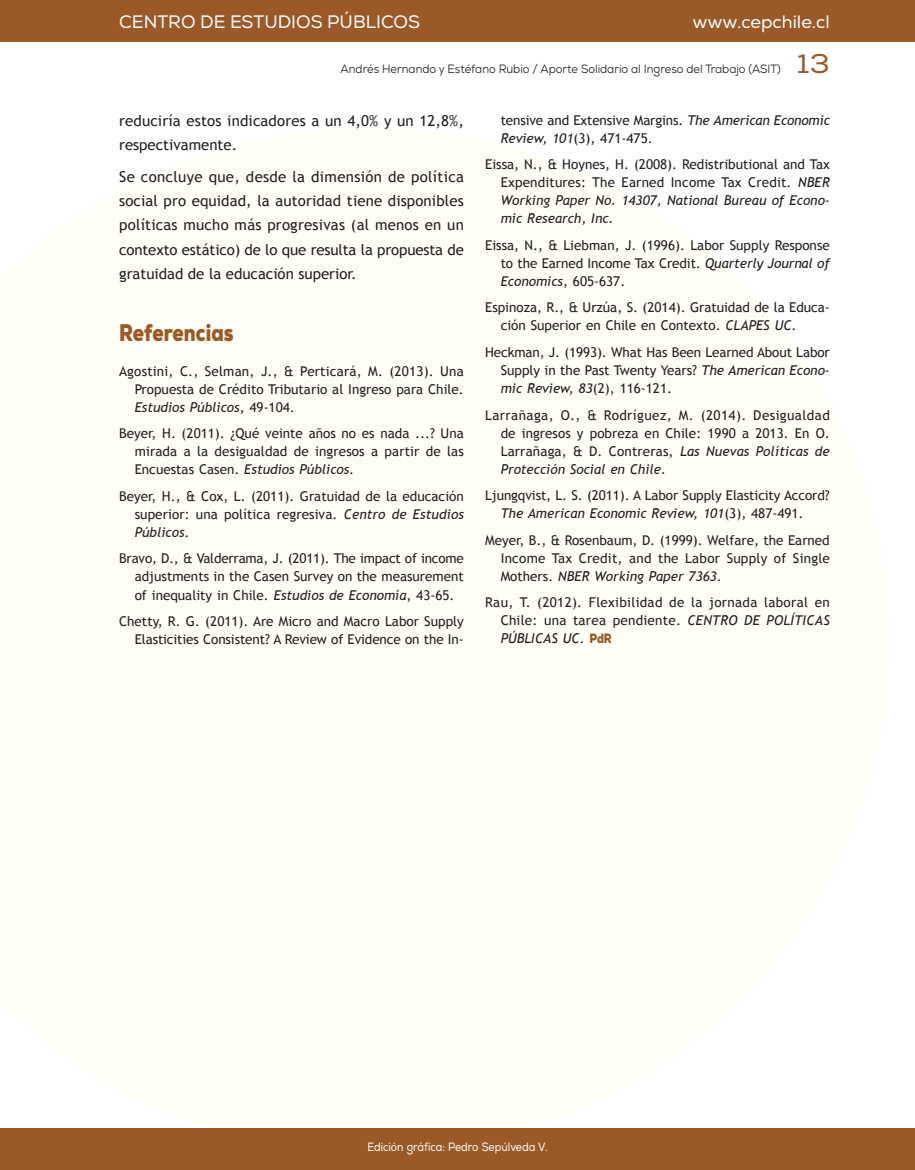
<style>
.page{position:relative;width:915px;height:1170px;background:#fff}
.page>*{position:absolute;margin:0;border:0;box-sizing:border-box;transform-origin:0 0}
.t1{font:27px "Nexa";color:#9b5928;scale:1.1 1}
._12_sub1{font:900 24px "Nexa";color:#9b5928;scale:.8 1}
.t2{font:18px "Nexa";color:#fff}
._07_texto_GENERAL{font:15px/24px "Trebuchet MS";color:#231f20}
._17_bibliografia{font:13.5px/18px "Trebuchet MS";color:#231f20;text-align:justify}
.t3{font:12px "Nexa";color:#231f20;scale:.93 1}
.t4{font:12px "Nexa";color:#fff;scale:.87 1}
.s1{font-style:italic}
.s2{font-family:"Nexa";font-weight:900;color:#9b5928}
</style>
<div class="page">
<div style="left:0;top:0;width:914px;height:41px;background:#9b5928"></div>
<div style="left:0;top:1128px;width:914px;height:41px;background:#9b5928"></div>
<h3 class="t2" style="left:119px;top:11px;width:302px">CENTRO DE ESTUDIOS PÚBLICOS</h3>
<h3 class="t2" style="left:692px;top:11px;width:139px">www.cepchile.cl</h3>
<p class="t1" style="left:796px;top:47px;width:31px">13</p>
<p class="t3" style="left:340px;top:62px;width:475px">Andrés Hernando y Estéfano Rubio / Aporte Solidario al Ingreso del Trabajo (ASIT)</p>
<p class="_07_texto_GENERAL" style="left:119px;top:109px;width:346px">reduciría estos indicadores a un 4,0% y un 12,8%, respectivamente.</p>
<p class="_07_texto_GENERAL" style="left:119px;top:165px;width:346px;text-align:justify">Se concluye que, desde la dimensión de política social pro equidad, la autoridad tiene disponibles políticas mucho más progresivas (al menos en un contexto estático) de lo que resulta la propuesta de gratuidad de la educación superior.</p>
<p class="_17_bibliografia" style="left:500px;top:111px;width:330px">tensive and Extensive Margins. <span class="s1">The American Economic<br>Review, 101</span>(3), 471-475.</p>
<p class="_17_bibliografia" style="left:500px;top:156px;width:330px;text-indent:-16px">Eissa, N., &amp; Hoynes, H. (2008). Redistributional and Tax Expenditures: The Earned Income Tax Credit. <span class="s1">NBER Working Paper No. 14307, National Bureau of Econo&shy;mic Research, Inc.</span></p>
<p class="_17_bibliografia" style="left:500px;top:236px;width:330px;text-indent:-16px">Eissa, N., &amp; Liebman, J. (1996). Labor Supply Response to the Earned Income Tax Credit. <span class="s1">Quarterly Journal of Economics</span>, 605-637.</p>
<p class="_17_bibliografia" style="left:500px;top:299px;width:330px;text-indent:-16px">Espinoza, R., &amp; Urzúa, S. (2014). Gratuidad de la Educa&shy;ción Superior en Chile en Contexto. <span class="s1">CLAPES UC</span>.</p>
<p class="_17_bibliografia" style="left:500px;top:343px;width:330px;text-indent:-16px">Heckman, J. (1993). What Has Been Learned About Labor Supply in the Past Twenty Years? <span class="s1">The American Econo&shy;mic Review, 83</span>(2), 116-121.</p>
<p class="_17_bibliografia" style="left:500px;top:406px;width:330px;text-indent:-16px">Larrañaga, O., &amp; Rodríguez, M. (2014). Desigualdad de ingresos y pobreza en Chile: 1990 a 2013. En O.<br>Larrañaga, &amp; D. Contreras, <span class="s1">Las Nuevas Políticas de Protección Social en Chile.</span></p>
<p class="_17_bibliografia" style="left:500px;top:486px;width:330px;text-indent:-16px">Ljungqvist, L. S. (2011). A Labor Supply Elasticity Accord?<br><span class="s1">The American Economic Review, 101</span>(3), 487-491.</p>
<p class="_17_bibliografia" style="left:500px;top:531px;width:330px;text-indent:-16px">Meyer, B., &amp; Rosenbaum, D. (1999). Welfare, the Earned Income Tax Credit, and the Labor Supply of Single Mothers. <span class="s1">NBER Working Paper 7363</span>.</p>
<p class="_17_bibliografia" style="left:500px;top:593px;width:330px;text-indent:-16px">Rau, T. (2012). Flexibilidad de la jornada laboral en Chile: una tarea pendiente. <span class="s1">CENTRO DE POLÍTICAS PÚBLICAS UC</span>. <span class="s2">PdR</span></p>
<p class="_12_sub1" style="left:119px;top:317px;width:145px">Referencias</p>
<p class="_17_bibliografia" style="left:135px;top:362px;width:330px;text-indent:-16px">Agostini, C., Selman, J., &amp; Perticará, M. (2013). Una Propuesta de Crédito Tributario al Ingreso para Chile.<br><span class="s1">Estudios Públicos</span>, 49-104.</p>
<p class="_17_bibliografia" style="left:135px;top:425px;width:330px;text-indent:-16px">Beyer, H. (2011). ¿Qué veinte años no es nada ...? Una mirada a la desigualdad de ingresos a partir de las Encuestas Casen. <span class="s1">Estudios Públicos</span>.</p>
<p class="_17_bibliografia" style="left:135px;top:487px;width:330px;text-indent:-16px">Beyer, H., &amp; Cox, L. (2011). Gratuidad de la educación superior: una política regresiva. <span class="s1">Centro de Estudios Públicos</span>.</p>
<p class="_17_bibliografia" style="left:135px;top:550px;width:330px;text-indent:-16px">Bravo, D., &amp; Valderrama, J. (2011). The impact of income adjustments in the Casen Survey on the measurement of inequality in Chile. <span class="s1">Estudios de Economía</span>, 43-65.</p>
<p class="_17_bibliografia" style="left:119px;top:612px;width:346px;text-align:right">Chetty, R. G. (2011). Are Micro and Macro Labor Supply<br>Elasticities Consistent? A Review of Evidence on the In-</p>
<p class="t4" style="left:367px;top:1139px;width:209px">Edición gráfica: Pedro Sepúlveda V.</p>
</div>
